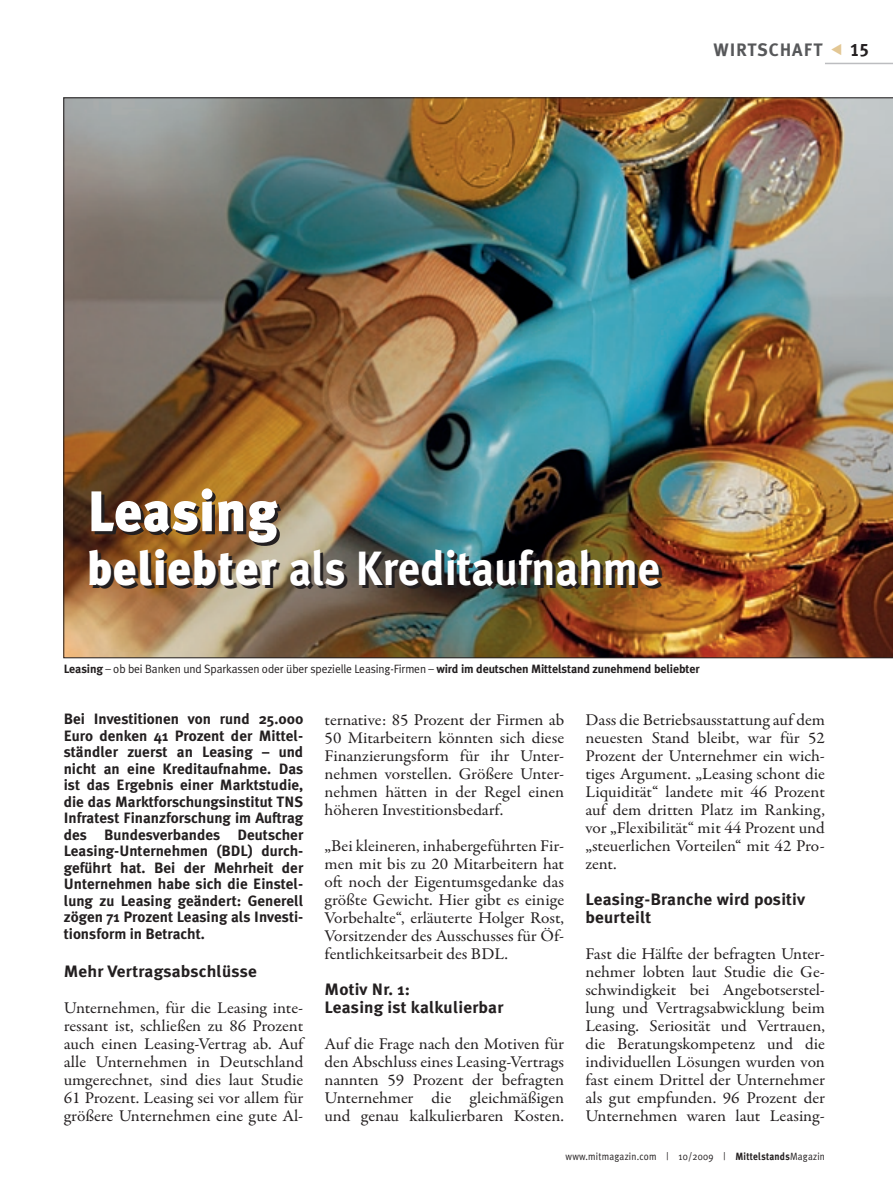
<style>
.page{position:relative;width:893px;height:1191px;background:#fff}
.page>*{position:absolute;margin:0;border:0;box-sizing:border-box;transform-origin:0 0}
.t1{font:900 57px "Meta Plus";letter-spacing:.01em;color:#fff;scale:.95 1}
.t2{font:700 48px "Meta Plus";color:#fff;scale:.92 1}
.t3{font:700 18px "Meta Plus";letter-spacing:.05em;color:#57585a}
.t4{font:18px "Meta Plus Bold Caps";color:#231f20}
.t5{font:16.5px/18px "Garamond Premr Pro";letter-spacing:-.005em;color:#231f20;text-align:justify;scale:1.05 1}
.t6{font:700 16.5px/18px "Meta Plus";letter-spacing:.01em;color:#231f20;scale:1.05 1}
.t7{font:700 15px/16.5px "Meta Plus";color:#231f20}
.t8{font:12px "Meta Plus Normal";letter-spacing:-.01em;color:#231f20;scale:.96 1}
.t9{font:10.5px "Meta Plus Normal";letter-spacing:.025em;color:#231f20;scale:.9 1}
.s1{font-weight:900}
.s2{font-family:"Meta Plus";font-weight:700}
</style>
<div class="page">
<hr style="left:825px;top:63px;width:68px;height:1px;background:#bcbdc0">
<img style="left:64px;top:98px;width:829px;height:560px">
<p class="t3" style="left:713px;top:40px;width:111px">wirtschaft</p>
<p class="t4" style="left:850px;top:40px;width:21px">15</p>
<h1 class="t1" style="left:87px;top:478px;width:202px">Leasing</h1>
<h2 class="t2" style="left:87px;top:541px;width:625px"><span class="s1">beliebter</span> als Kreditaufnahme</h2>
<p class="t8" style="left:64px;top:661px;width:664px"><span class="s2">Leasing</span> – ob bei Banken und Sparkassen oder über spezielle Leasing-Firmen – <span class="s2">wird im deutschen Mittelstand zunehmend beliebter</span></p>
<p class="t7" style="left:64px;top:711px;width:241px">Bei I nvestitionen von rund 25.000<br>Euro denken 41 Prozent der Mittel&shy;ständler zuerst an Leasing – und nicht an eine Kreditaufnahme. Das ist das Ergebnis einer Marktstudie, die das Marktforschungsinstitut TNS<br>I nfratest Finanzforschung im Auftrag des Bundesverbandes Deutscher Leasing-U nternehmen (BDL) durch&shy;geführt hat. Bei der Mehrheit der U nternehmen habe sich die Einstel&shy;lung zu Leasing geändert: Generell zögen 71 Prozent Leasing als I nvesti&shy;tionsform in Betracht.</p>
<p class="t6" style="left:64px;top:962px;width:185px">Mehr Vertragsabschlüsse</p>
<p class="t5" style="left:64px;top:999px;width:230px">Unternehmen, für die Leasing inte&shy;ressant ist, schließen zu 86 Prozent auch einen Leasing-Vertrag ab. Auf alle Unternehmen in Deutschland umgerechnet, sind dies laut Studie 61 Prozent. Leasing sei vor allem für größere Unternehmen eine gute Al-</p>
<p class="t5" style="left:325px;top:711px;width:230px">ternative: 85 Prozent der Firmen ab 50 Mitarbeitern könnten sich diese Finanzierungsform für ihr Unter&shy;nehmen vorstellen. Größere Unter&shy;nehmen hätten in der Regel einen höheren Investitionsbedarf.</p>
<p class="t5" style="left:325px;top:837px;width:230px">„Bei kleineren, inhabergeführten Fir&shy;men mit bis zu 20 Mitarbeitern hat oft noch der Eigentumsgedanke das größte Gewicht. Hier gibt es einige Vorbehalte“, erläuterte Holger Rost, Vorsitzender des Ausschusses für Öf&shy;fentlichkeitsarbeit des BDL.</p>
<p class="t6" style="left:325px;top:980px;width:172px">Motiv N r. 1:<br>Leasing ist kalkulierbar</p>
<p class="t5" style="left:325px;top:1035px;width:230px">Auf die Frage nach den Motiven für den Abschluss eines Leasing-Vertrags nannten 59 Prozent der befragten Unternehmer die gleichmäßigen und genau kalkulierbaren Kosten.</p>
<p class="t5" style="left:585px;top:711px;width:230px">Dass die Betriebsausstattung auf dem neuesten Stand bleibt, war für 52<br>Prozent der Unternehmer ein wich&shy;tiges Argument. „Leasing schont die Liquidität“ landete mit 46 Prozent auf dem dritten Platz im Ranking, vor „Flexibilität“ mit 44 Prozent und „steuerlichen Vorteilen“ mit 42 Pro&shy;zent.</p>
<p class="t6" style="left:585px;top:890px;width:211px">Leasing-Branche wird positiv beurteilt</p>
<p class="t5" style="left:585px;top:945px;width:230px">Fast die Hälfte der befragten Unter&shy;nehmer lobten laut Studie die Ge&shy;schwindigkeit bei Angebotserstel&shy;lung und Vertragsabwicklung beim Leasing. Seriosität und Vertrauen, die Beratungskompetenz und die individuellen Lösungen wurden von fast einem Drittel der Unternehmer als gut empfunden. 96 Prozent der Unternehmen waren laut Leasing-</p>
<p class="t9" style="left:566px;top:1149px;width:290px">www.mitmagazin.com | 10/2009 | <span class="s2">Mittelstands</span>Magazin</p>
</div>
